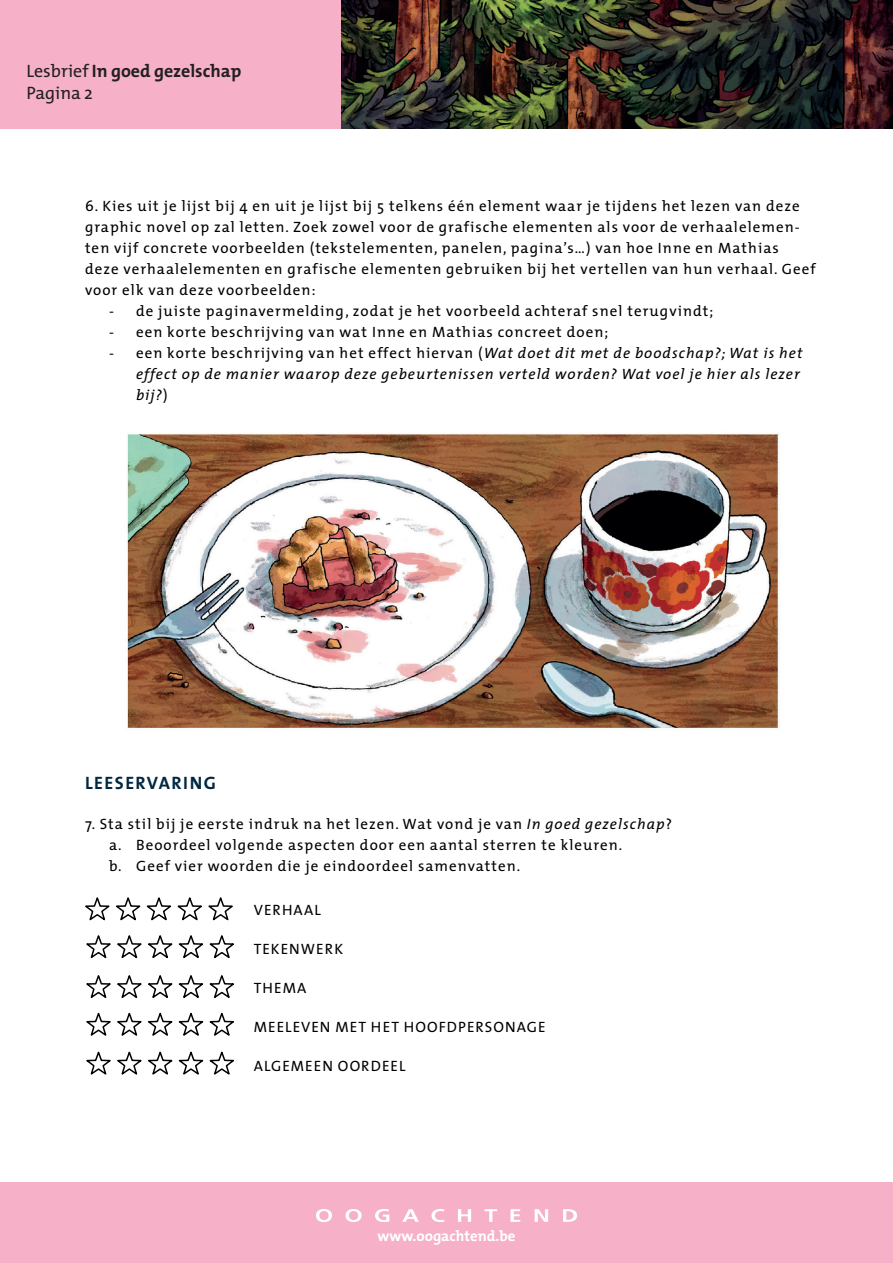
<style>
.page{position:relative;width:893px;height:1263px;background:#fff}
.page>*{position:absolute;margin:0;border:0;box-sizing:border-box;transform-origin:0 0}
.t1{font:700 18px "The Mix";color:#231f20}
.t2{font:700 18px "The Mix";letter-spacing:.08em;color:#02273f}
.t3{font:18px "The Mix Plain";color:#231f20}
.t4{font:15px/21px "The Mix Plain";letter-spacing:.07em;color:#000001}
.t5{font:italic 15px/21px "The Mix";letter-spacing:.07em;color:#000001}
.t6{font:700 15px "The Mix";color:#fff}
.s1{font-family:"The Mix Plain";font-weight:400}
.s2{font-family:"The Mix";font-style:italic}
.s3{font-family:"The Mix Plain";font-style:normal}
</style>
<div class="page">
<div style="left:0;top:1182px;width:893px;height:81px;background:#f6b1c8"></div>
<svg style="left:316px;top:1209px;width:16px;height:13px"></svg>
<svg style="left:345px;top:1209px;width:17px;height:13px"></svg>
<svg style="left:375px;top:1209px;width:14px;height:13px"></svg>
<svg style="left:402px;top:1209px;width:17px;height:13px"></svg>
<svg style="left:431px;top:1209px;width:13px;height:13px"></svg>
<svg style="left:458px;top:1209px;width:13px;height:13px"></svg>
<svg style="left:484px;top:1209px;width:13px;height:13px"></svg>
<svg style="left:510px;top:1209px;width:10px;height:13px"></svg>
<svg style="left:535px;top:1209px;width:13px;height:13px"></svg>
<svg style="left:563px;top:1209px;width:14px;height:13px"></svg>
<img style="left:340px;top:0;width:553px;height:128px">
<div style="left:0;top:0;width:340px;height:128px;background:#f6b1c8"></div>
<img style="left:127px;top:433px;width:652px;height:295px">
<svg style="left:85px;top:897px;width:148px;height:24px"></svg>
<svg style="left:86px;top:935px;width:148px;height:24px"></svg>
<svg style="left:86px;top:975px;width:148px;height:23px"></svg>
<svg style="left:86px;top:1012px;width:148px;height:24px"></svg>
<svg style="left:86px;top:1051px;width:148px;height:24px"></svg>
<p class="t1" style="left:27px;top:56px;width:216px"><span class="s1">Lesbrief</span> In goed gezelschap</p>
<p class="t3" style="left:27px;top:78px;width:68px">Pagina 2</p>
<p class="t4" style="left:85px;top:195px;width:732px">6. Kies uit je lijst bij 4 en uit je lijst bij 5 telkens één element waar je tijdens het lezen van deze graphic novel op zal letten. Zoek zowel voor de grafische elementen als voor de verhaalelemen&shy;ten vijf concrete voorbeelden (tekstelementen, panelen, pagina’s…) van hoe Inne en Mathias deze verhaalelementen en grafische elementen gebruiken bij het vertellen van hun verhaal. Geef voor elk van deze voorbeelden:</p>
<p class="t4" style="left:109px;top:300px;width:606px">- de juiste paginavermelding, zodat je het voorbeeld achteraf snel terugvindt;</p>
<p class="t4" style="left:109px;top:321px;width:501px">- een korte beschrijving van wat Inne en Mathias concreet doen;</p>
<p class="t4" style="left:109px;top:342px;width:695px">- een korte beschrijving van het effect hiervan (<span class="s2">Wat doet dit met de boodschap?; Wat is het</span></p>
<p class="t5" style="left:136px;top:363px;width:665px">effect op de manier waarop deze gebeurtenissen verteld worden? Wat voel je hier als lezer bij?<span class="s3">)</span></p>
<p class="t2" style="left:85px;top:767px;width:132px">LEESERVARING</p>
<p class="t4" style="left:109px;top:813px;width:564px;text-indent:-24px">7. Sta stil bij je eerste indruk na het lezen. Wat vond je van <span class="s2">In goed gezelschap</span>? a. Beoordeel volgende aspecten door een aantal sterren te kleuren.<br>b. Geef vier woorden die je eindoordeel samenvatten.</p>
<p class="t4" style="left:254px;top:898px;width:69px">VERHAAL</p>
<p class="t4" style="left:254px;top:937px;width:91px">TEKENWERK</p>
<p class="t4" style="left:254px;top:976px;width:54px">THEMA</p>
<p class="t4" style="left:254px;top:1015px;width:293px">MEELEVEN MET HET HOOFDPERSONAGE</p>
<p class="t4" style="left:254px;top:1054px;width:153px">ALGEMEEN OORDEEL</p>
<p class="t6" style="left:377px;top:1223px;width:140px">www.oogachtend.be</p>
</div>
